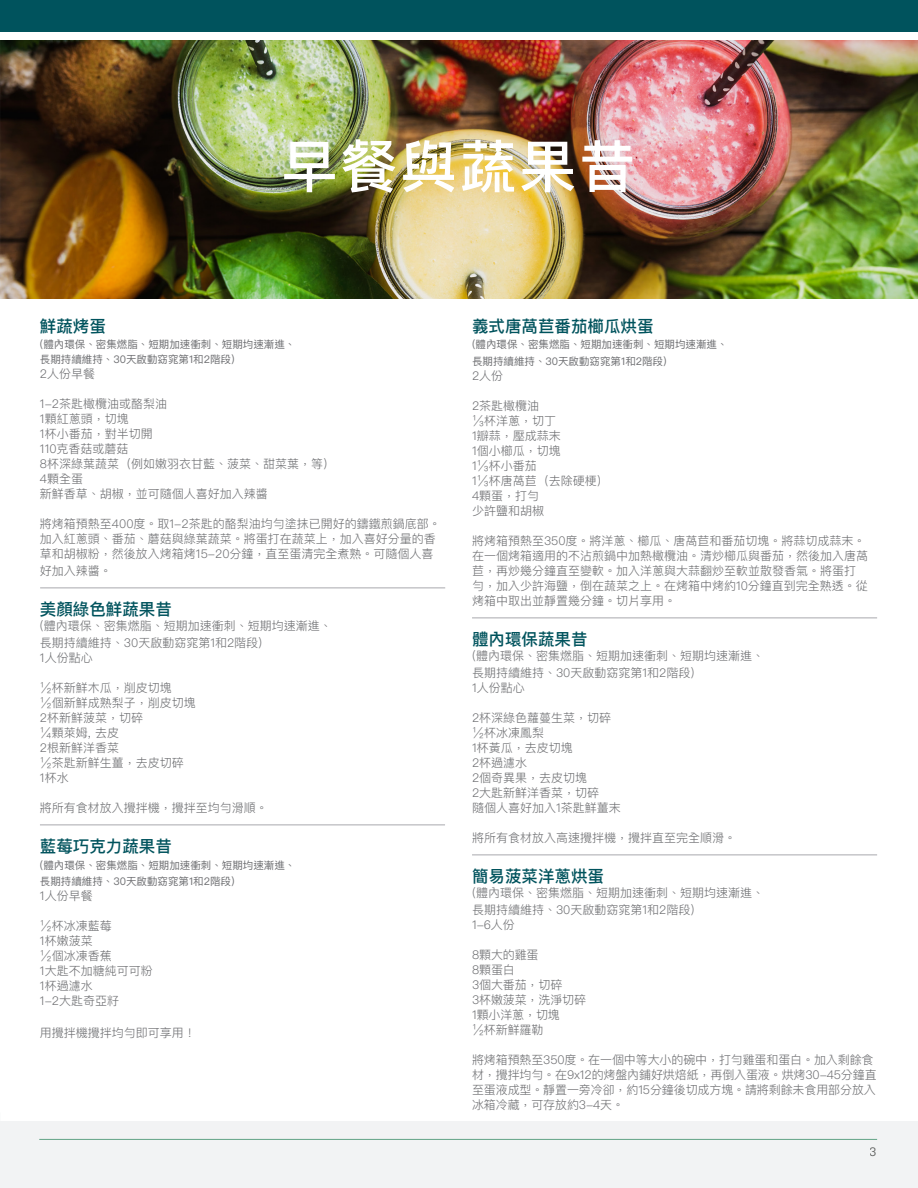
<style>
.page{position:relative;width:918px;height:1188px;background:#fff}
.page>*{position:absolute;margin:0;border:0;box-sizing:border-box;transform-origin:0 0}
.t1{font:500 57px "Ping Fang TC";letter-spacing:.045em;color:#fff}
.t2{font:500 16.5px "Ping Fang TC";color:#00535d}
.t3{font:300 12px/15px "Ping Fang TC";color:#6c6d70}
.t4{font:12px "Ping Fang TC";color:#040503}
.t5{font:10.5px "Ping Fang TC";color:#6c6d70}
</style>
<div class="page">
<div style="left:0;top:1121px;width:918px;height:67px;background:#f2f3f4"></div>
<hr style="left:39px;top:1139px;width:838px;height:1px;background:#62a386">
<hr style="left:472px;top:618px;width:405px;height:1px;background:#a8a9ad">
<hr style="left:472px;top:855px;width:405px;height:1px;background:#a8a9ad">
<hr style="left:40px;top:588px;width:405px;height:1px;background:#a8a9ad">
<hr style="left:40px;top:825px;width:405px;height:1px;background:#a8a9ad">
<img style="left:0;top:40px;width:918px;height:259px">
<div style="left:0;top:0;width:918px;height:31px;background:#00535d"></div>
<p class="t1" style="left:281px;top:131px;width:356px">早餐與蔬果昔</p>
<p class="t2" style="left:40px;top:316px;width:67px">鮮蔬烤蛋</p>
<p class="t5" style="left:40px;top:338px;width:257px">(體內環保、密集燃脂、短期加速衝刺、短期均速漸進、</p>
<p class="t5" style="left:40px;top:353px;width:196px">長期持續維持、30天啟動窈窕第1和2階段)</p>
<p class="t3" style="left:40px;top:366px;width:57px">2人份早餐</p>
<p class="t3" style="left:40px;top:396px;width:129px">1-2茶匙橄欖油或酪梨油</p>
<p class="t3" style="left:40px;top:411px;width:90px">1顆紅蔥頭，切塊</p>
<p class="t3" style="left:40px;top:426px;width:114px">1杯小番茄，對半切開</p>
<p class="t3" style="left:40px;top:441px;width:90px">110克香菇或蘑菇</p>
<p class="t3" style="left:40px;top:456px;width:297px">8杯深綠葉蔬菜（例如嫩羽衣甘藍、菠菜、甜菜葉，等）</p>
<p class="t3" style="left:40px;top:471px;width:45px">4顆全蛋</p>
<p class="t3" style="left:40px;top:486px;width:229px">新鮮香草、胡椒，並可隨個人喜好加入辣醬</p>
<p class="t3" style="left:40px;top:516px;width:402px">將烤箱預熱至400度。取1-2茶匙的酪梨油均勻塗抹已開好的鑄鐵煎鍋底部。加入紅蔥頭、番茄、蘑菇與綠葉蔬菜。將蛋打在蔬菜上，加入喜好分量的香草和胡椒粉，然後放入烤箱烤15-20分鐘，直至蛋清完全煮熟。可隨個人喜</p>
<p class="t3" style="left:40px;top:563px;width:73px">好加入辣醬。</p>
<p class="t2" style="left:40px;top:599px;width:133px">美顏綠色鮮蔬果昔</p>
<p class="t3" style="left:40px;top:617px;width:293px;line-height:16.5px">(體內環保、密集燃脂、短期加速衝刺、短期均速漸進、長期持續維持、30天啟動窈窕第1和2階段)</p>
<p class="t3" style="left:40px;top:650px;width:54px">1人份點心</p>
<p class="t3" style="left:40px;top:680px;width:133px">½杯新鮮木瓜，削皮切塊</p>
<p class="t3" style="left:40px;top:695px;width:157px">½個新鮮成熟梨子，削皮切塊</p>
<p class="t3" style="left:40px;top:710px;width:105px">2杯新鮮菠菜，切碎</p>
<p class="t3" style="left:40px;top:725px;width:81px">¼顆萊姆, 去皮</p>
<p class="t3" style="left:40px;top:740px;width:81px">2根新鮮洋香菜</p>
<p class="t3" style="left:40px;top:755px;width:145px">½茶匙新鮮生薑，去皮切碎</p>
<p class="t3" style="left:40px;top:770px;width:30px">1杯水</p>
<p class="t3" style="left:40px;top:800px;width:229px">將所有食材放入攪拌機，攪拌至均勻滑順。</p>
<p class="t2" style="left:40px;top:836px;width:133px">藍莓巧克力蔬果昔</p>
<p class="t5" style="left:40px;top:858px;width:257px">(體內環保、密集燃脂、短期加速衝刺、短期均速漸進、</p>
<p class="t5" style="left:40px;top:875px;width:196px">長期持續維持、30天啟動窈窕第1和2階段)</p>
<p class="t3" style="left:40px;top:888px;width:54px">1人份早餐</p>
<p class="t3" style="left:40px;top:918px;width:73px">½杯冰凍藍莓</p>
<p class="t3" style="left:40px;top:933px;width:54px">1杯嫩菠菜</p>
<p class="t3" style="left:40px;top:948px;width:73px">½個冰凍香蕉</p>
<p class="t3" style="left:40px;top:963px;width:114px">1大匙不加糖純可可粉</p>
<p class="t3" style="left:40px;top:978px;width:54px">1杯過濾水</p>
<p class="t3" style="left:40px;top:993px;width:81px">1-2大匙奇亞籽</p>
<p class="t3" style="left:40px;top:1025px;width:157px">用攪拌機攪拌均勻即可享用！</p>
<p class="t2" style="left:472px;top:316px;width:183px">義式唐萵苣番茄櫛瓜烘蛋</p>
<p class="t5" style="left:472px;top:338px;width:257px">(體內環保、密集燃脂、短期加速衝刺、短期均速漸進、</p>
<p class="t5" style="left:472px;top:354px;width:196px">長期持續維持、30天啟動窈窕第1和2階段)</p>
<p class="t3" style="left:472px;top:368px;width:33px">2人份</p>
<p class="t3" style="left:472px;top:398px;width:69px">2茶匙橄欖油</p>
<p class="t3" style="left:472px;top:413px;width:85px">⅓杯洋蔥，切丁</p>
<p class="t3" style="left:472px;top:428px;width:90px">1瓣蒜，壓成蒜末</p>
<p class="t3" style="left:472px;top:443px;width:90px">1個小櫛瓜，切塊</p>
<p class="t3" style="left:472px;top:458px;width:66px">1⅓杯小番茄</p>
<p class="t3" style="left:472px;top:473px;width:138px">1⅓杯唐萵苣（去除硬梗）</p>
<p class="t3" style="left:472px;top:488px;width:69px">4顆蛋，打勻</p>
<p class="t3" style="left:472px;top:503px;width:73px">少許鹽和胡椒</p>
<p class="t3" style="left:472px;top:533px;width:397px">將烤箱預熱至350度。將洋蔥、櫛瓜、唐萵苣和番茄切塊。將蒜切成蒜末。在一個烤箱適用的不沾煎鍋中加熱橄欖油。清炒櫛瓜與番茄，然後加入唐萵苣，再炒幾分鐘直至變軟。加入洋蔥與大蒜翻炒至軟並散發香氣。將蛋打勻，加入少許海鹽，倒在蔬菜之上。在烤箱中烤約10分鐘直到完全熟透。從烤箱中取出並靜置幾分鐘。切片享用。</p>
<p class="t2" style="left:472px;top:629px;width:117px">體內環保蔬果昔</p>
<p class="t3" style="left:472px;top:647px;width:293px;line-height:16.5px">(體內環保、密集燃脂、短期加速衝刺、短期均速漸進、長期持續維持、30天啟動窈窕第1和2階段)</p>
<p class="t3" style="left:472px;top:680px;width:54px">1人份點心</p>
<p class="t3" style="left:472px;top:710px;width:141px">2杯深綠色蘿蔓生菜，切碎</p>
<p class="t3" style="left:472px;top:725px;width:73px">½杯冰凍鳳梨</p>
<p class="t3" style="left:472px;top:740px;width:102px">1杯黃瓜，去皮切塊</p>
<p class="t3" style="left:472px;top:755px;width:57px">2杯過濾水</p>
<p class="t3" style="left:472px;top:770px;width:117px">2個奇異果，去皮切塊</p>
<p class="t3" style="left:472px;top:785px;width:129px">2大匙新鮮洋香菜，切碎</p>
<p class="t3" style="left:472px;top:800px;width:150px">隨個人喜好加入1茶匙鮮薑末</p>
<p class="t3" style="left:472px;top:830px;width:265px">將所有食材放入高速攪拌機，攪拌直至完全順滑。</p>
<p class="t2" style="left:472px;top:866px;width:133px">簡易菠菜洋蔥烘蛋</p>
<p class="t3" style="left:472px;top:884px;width:293px;line-height:16.5px">(體內環保、密集燃脂、短期加速衝刺、短期均速漸進、長期持續維持、30天啟動窈窕第1和2階段)</p>
<p class="t3" style="left:472px;top:917px;width:44px">1-6人份</p>
<p class="t3" style="left:472px;top:947px;width:68px">8顆大的雞蛋</p>
<p class="t3" style="left:472px;top:962px;width:44px">8顆蛋白</p>
<p class="t3" style="left:472px;top:977px;width:92px">3個大番茄，切碎</p>
<p class="t3" style="left:472px;top:992px;width:116px">3杯嫩菠菜，洗淨切碎</p>
<p class="t3" style="left:472px;top:1007px;width:89px">1顆小洋蔥，切塊</p>
<p class="t3" style="left:472px;top:1022px;width:73px">½杯新鮮羅勒</p>
<p class="t3" style="left:472px;top:1052px;width:406px">將烤箱預熱至350度。在一個中等大小的碗中，打勻雞蛋和蛋白。加入剩餘食材，攪拌均勻。在9x12的烤盤內鋪好烘焙紙，再倒入蛋液。烘烤30-45分鐘直至蛋液成型。靜置一旁冷卻，約15分鐘後切成方塊。請將剩餘未食用部分放入冰箱冷藏，可存放約3-4天。</p>
<p class="t4" style="left:870px;top:1145px;width:9px">3</p>
</div>
